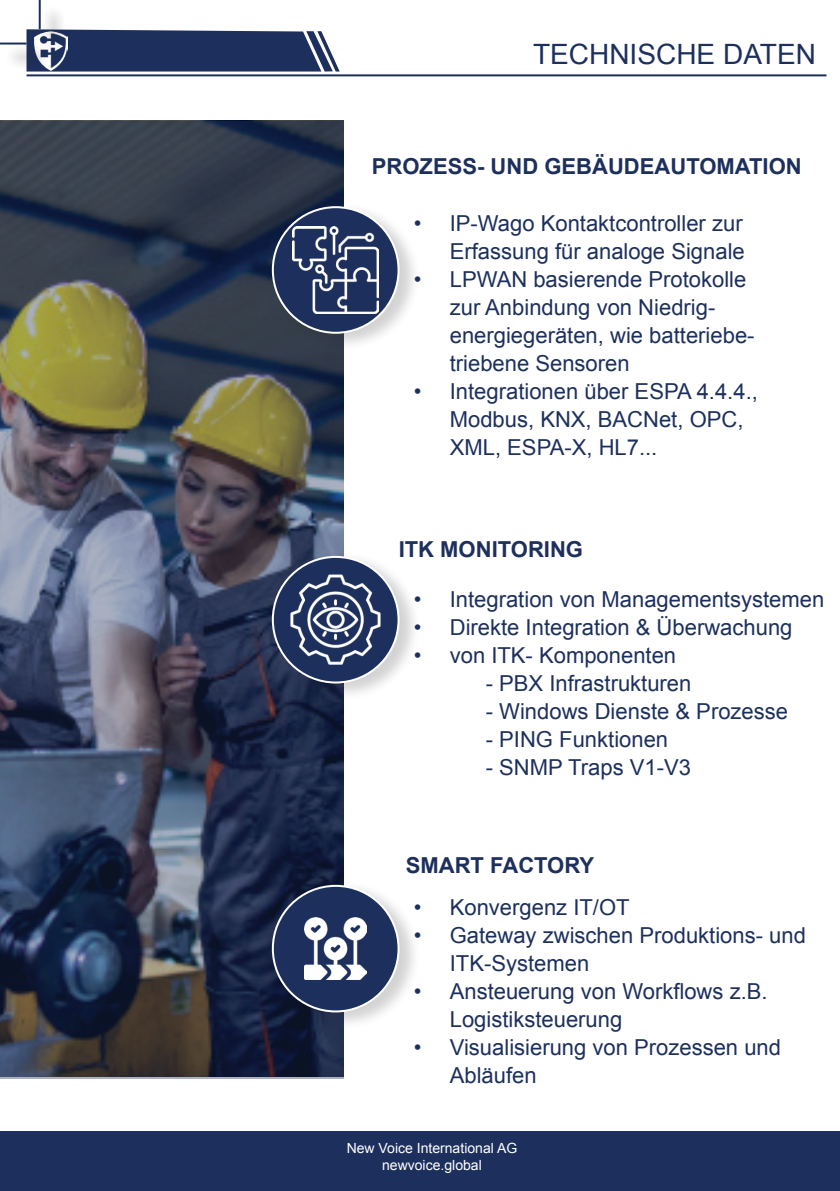
<style>
.page{position:relative;width:840px;height:1191px;background:#fff}
.page>*{position:absolute;margin:0;border:0;box-sizing:border-box;transform-origin:0 0}
.t1{font:28px "Arial";color:#1d305d}
.t2{font:22px/28px "Arial";color:#1d305d}
.t3{font:700 22px "Arial";color:#1d305d}
.t4{font:14px/16.8px "Arial";color:#fff;text-align:center}
</style>
<div class="page">
<div style="left:0;top:1131px;width:839px;height:60px;background:#1d305d"></div>
<hr style="left:26px;top:74px;width:800px;height:2px;background:#1d305d">
<svg style="left:26px;top:29px;width:313px;height:43px;background:#34456d"></svg>
<img style="left:34px;top:32px;width:33px;height:38px">
<img style="left:0;top:121px;width:343px;height:957px">
<div style="left:271px;top:551px;width:149px;height:149px;background:#231f20;opacity:.2"></div>
<div style="left:273px;top:557px;width:125px;height:125px;background:#1d305d;border-radius:50%"></div>
<img style="left:289px;top:574px;width:92px;height:91px">
<div style="left:271px;top:202px;width:149px;height:149px;background:#231f20;opacity:.2"></div>
<div style="left:273px;top:207px;width:125px;height:126px;background:#1d305d;border-radius:50%"></div>
<img style="left:292px;top:227px;width:86px;height:86px">
<div style="left:271px;top:880px;width:149px;height:149px;background:#231f20;opacity:.2"></div>
<div style="left:273px;top:886px;width:125px;height:125px;background:#1d305d;border-radius:50%"></div>
<img style="left:304px;top:917px;width:62px;height:62px">
<div style="left:42px;top:4px;width:23px;height:49px;background:#231f20;opacity:.81"></div>
<hr style="left:39px;top:0;width:2px;height:29px;background:#1d305d">
<div style="left:4px;top:46px;width:47px;height:23px;background:#231f20;opacity:.81"></div>
<hr style="left:0;top:43px;width:26px;height:2px;background:#1d305d">
<p class="t1" style="left:533px;top:36px;width:284px">TECHNISCHE DATEN</p>
<p class="t3" style="left:371px;top:151px;width:431px">PROZESS- UND GEBÄUDEAUTOMATION</p>
<p class="t2" style="left:413px;top:209px;width:332px;text-align:right">• IP-Wago Kontaktcontroller zur<br>Erfassung für analoge Signale</p>
<p class="t2" style="left:449px;top:265px;width:306px;text-indent:-36px">• LPWAN basierende Protokolle zur Anbindung von Niedrig&shy;energiegeräten, wie batteriebe&shy;triebene Sensoren</p>
<p class="t2" style="left:449px;top:377px;width:309px;text-indent:-36px">• Integrationen über ESPA 4.4.4.,<br>Modbus, KNX, BACNet, OPC,<br>XML, ESPA-X, HL7...</p>
<p class="t3" style="left:398px;top:535px;width:186px">ITK MONITORING</p>
<p class="t2" style="left:413px;top:585px;width:412px">• Integration von Managementsystemen</p>
<p class="t2" style="left:413px;top:613px;width:380px">• Direkte Integration &amp; Überwachung</p>
<p class="t2" style="left:413px;top:641px;width:264px">• von ITK- Komponenten</p>
<p class="t2" style="left:485px;top:669px;width:207px">- PBX Infrastrukturen</p>
<p class="t2" style="left:485px;top:697px;width:303px">- Windows Dienste &amp; Prozesse</p>
<p class="t2" style="left:485px;top:725px;width:184px">- PING Funktionen</p>
<p class="t2" style="left:485px;top:753px;width:206px">- SNMP Traps V1-V3</p>
<p class="t3" style="left:405px;top:851px;width:190px">SMART FACTORY</p>
<p class="t2" style="left:413px;top:893px;width:217px">• Konvergenz IT/OT</p>
<p class="t2" style="left:449px;top:921px;width:357px;text-indent:-36px">• Gateway zwischen Produktions- und<br>ITK-Systemen</p>
<p class="t2" style="left:449px;top:977px;width:319px;text-indent:-36px">• Ansteuerung von Workflows z.B.<br>Logistiksteuerung</p>
<p class="t2" style="left:449px;top:1033px;width:332px;text-indent:-36px">• Visualisierung von Prozessen und<br>Abläufen</p>
<p class="t4" style="left:346px;top:1139px;width:172px">New Voice International AG newvoice.global</p>
</div>
